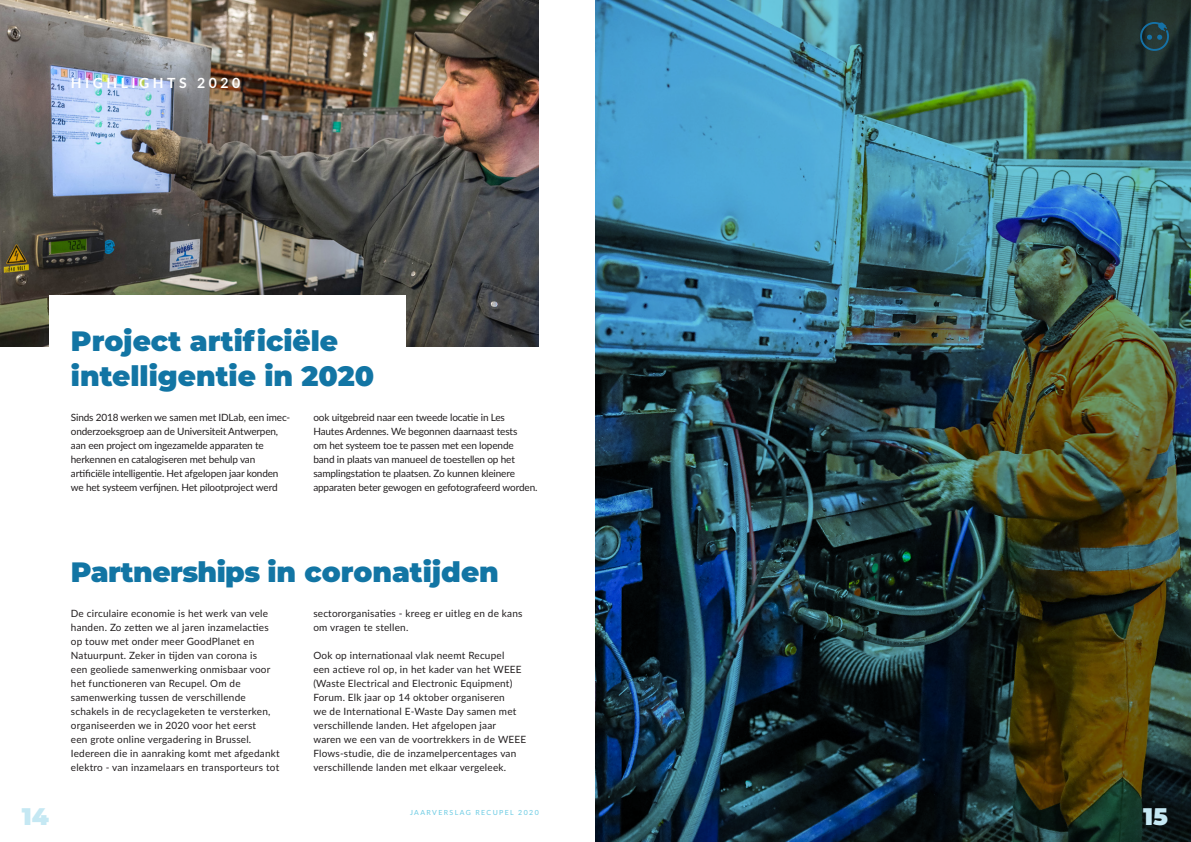
<style>
.page{position:relative;width:1191px;height:842px;background:#fff}
.page>*{position:absolute;margin:0;border:0;box-sizing:border-box;transform-origin:0 0}
.t1{font:900 28px/35px "Montserrat";color:#1275a4}
.t2{font:900 24px "Montserrat";color:#c5e8f3}
.t3{font:700 14px "Lato";letter-spacing:.25em;color:#fff}
.t4{font:10px/14px "Lato";letter-spacing:.02em;color:#231f20}
.t5{font:10px/14px "Lato";letter-spacing:-.015em;color:#231f20}
.t6{font:7px "Lato";letter-spacing:.2em;color:#6bcbe3}
</style>
<div class="page">
<img style="left:0;top:0;width:539px;height:346px">
<img style="left:595px;top:0;width:596px;height:842px">
<svg style="left:1138px;top:22px;width:31px;height:30px"></svg>
<div style="left:49px;top:295px;width:356px;height:85px;background:#fff"></div>
<p class="t3" style="left:71px;top:72px;width:171px">HIGHLIGHTS 2020</p>
<p class="t1" style="left:71px;top:322px;width:305px">Project artificiële intelligentie in 2020</p>
<p class="t5" style="left:71px;top:410px;width:221px">Sinds 2018 werken we samen met IDLab, een imec&shy;onderzoeksgroep aan de Universiteit Antwerpen, aan een project om ingezamelde apparaten te herkennen en catalogiseren met behulp van artificiële intelligentie. Het afgelopen jaar konden we het systeem verfijnen. Het pilootproject werd</p>
<p class="t5" style="left:313px;top:410px;width:226px">ook uitgebreid naar een tweede locatie in Les Hautes Ardennes. We begonnen daarnaast tests<br>om het systeem toe te passen met een lopende band in plaats van manueel de toestellen op het samplingstation te plaatsen. Zo kunnen kleinere apparaten beter gewogen en gefotografeerd worden.</p>
<p class="t1" style="left:71px;top:553px;width:429px">Partnerships in coronatijden</p>
<p class="t4" style="left:71px;top:606px;width:210px">De circulaire economie is het werk van vele handen. Zo zetten we al jaren inzamelacties op touw met onder meer GoodPlanet en Natuurpunt. Zeker in tijden van corona is<br>een geoliede samenwerking onmisbaar voor het functioneren van Recupel. Om de samenwerking tussen de verschillende schakels in de recyclageketen te versterken, organiseerden we in 2020 voor het eerst<br>een grote online vergadering in Brussel.<br>Iedereen die in aanraking komt met afgedankt elektro - van inzamelaars en transporteurs tot</p>
<p class="t4" style="left:313px;top:606px;width:211px">sectororganisaties - kreeg er uitleg en de kans om vragen te stellen.</p>
<p class="t4" style="left:313px;top:648px;width:214px">Ook op internationaal vlak neemt Recupel<br>een actieve rol op, in het kader van het WEEE (Waste Electrical and Electronic Equipment)<br>Forum. Elk jaar op 14 oktober organiseren<br>we de International E-Waste Day samen met verschillende landen. Het afgelopen jaar waren we een van de voortrekkers in de WEEE Flows-studie, die de inzamelpercentages van verschillende landen met elkaar vergeleek.</p>
<h2 class="t2" style="left:22px;top:798px;width:29px">14</h2>
<h2 class="t2" style="left:1143px;top:798px;width:26px">15</h2>
<p class="t6" style="left:410px;top:807px;width:130px">JAARVERSLAG RECUPEL 2020</p>
</div>
